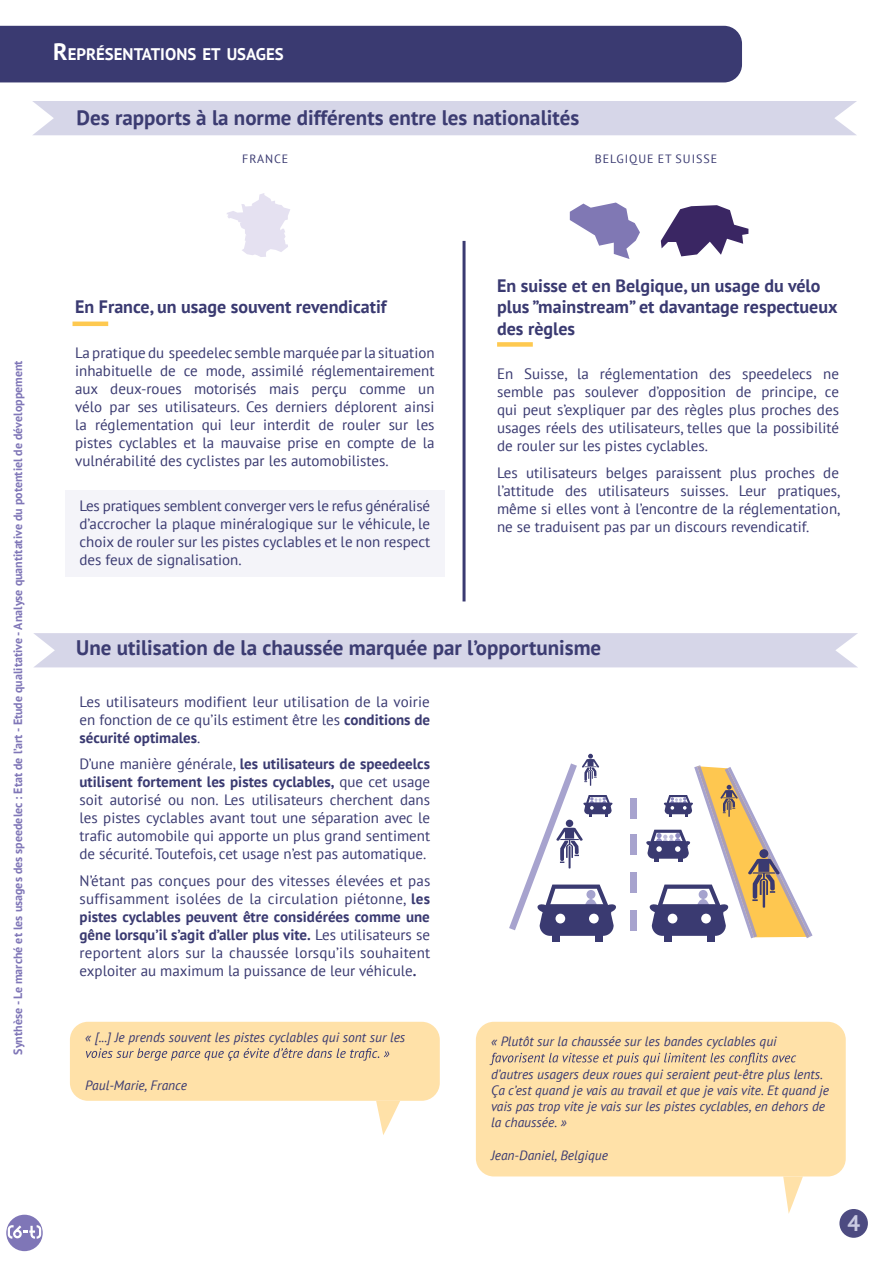
<style>
.page{position:relative;width:893px;height:1263px;background:#fff}
.page>*{position:absolute;margin:0;border:0;box-sizing:border-box;transform-origin:0 0}
.t1{font:700 22.5px "PT Sans";color:#cbcbe3}
.t2{font:700 21px "PT Sans";color:#3c3c72}
.tx{font:700 18px/21.6px "PT Sans";color:#3a3a71}
.t3{font:700 16.8px "PT Sans";color:#fff}
.tx-2{font:15px/18px "PT Sans";color:#3a3a71;text-align:justify}
.t4{font:italic 13.5px/16.2px "PT Sans";color:#3a3a71}
.t5{font:700 12px "PT Sans";color:#7f76b7}
.tx-3{font:12px "PT Sans";letter-spacing:.08em;color:#3a3a71}
.s1{font-size:24px}
.s2{font-weight:700}
</style>
<div class="page">
<div style="left:839px;top:1209px;width:29px;height:29px;background:#4d4b81;border-radius:50%"></div>
<div style="left:6px;top:1215px;width:37px;height:36px;background:#7f76b7;border-radius:50%"></div>
<svg style="left:8px;top:1225px;width:33px;height:14px"></svg>
<div style="left:34px;top:633px;width:824px;height:34px;background:#d6d6e8"></div>
<div style="left:32px;top:101px;width:825px;height:34px;background:#d6d6e8"></div>
<div style="left:0;top:26px;width:742px;height:56px;background:#3a3a71"></div>
<hr style="left:463px;top:241px;width:3px;height:360px;background:#3a3a71">
<div style="left:66px;top:490px;width:379px;height:87px;background:#f4f4f9"></div>
<svg style="left:570px;top:203px;width:70px;height:56px"></svg>
<svg style="left:661px;top:205px;width:87px;height:51px"></svg>
<svg style="left:227px;top:193px;width:63px;height:64px"></svg>
<svg style="left:376px;top:1101px;width:24px;height:34px"></svg>
<div style="left:70px;top:1022px;width:370px;height:79px;background:#ffe1a8;border-radius:18px"></div>
<svg style="left:86px;top:1048px;width:303px;height:13px"></svg>
<hr style="left:73px;top:322px;width:35px;height:4px;background:#fec950">
<div style="left:497px;top:342px;width:36px;height:5px;background:#fec950"></div>
<svg style="left:783px;top:1176px;width:20px;height:38px"></svg>
<div style="left:476px;top:1022px;width:370px;height:154px;background:#ffe1a8;border-radius:18px"></div>
<svg style="left:489px;top:1053px;width:307px;height:12px"></svg>
<div style="left:551px;top:924px;width:8px;height:18px;background:#3a3a71"></div>
<div style="left:595px;top:924px;width:8px;height:18px;background:#3a3a71"></div>
<div style="left:664px;top:924px;width:8px;height:18px;background:#3a3a71"></div>
<div style="left:707px;top:924px;width:8px;height:18px;background:#3a3a71"></div>
<div style="left:630px;top:872px;width:6px;height:20px;background:#a7a3ce"></div>
<div style="left:630px;top:835px;width:6px;height:20px;background:#a7a3ce"></div>
<div style="left:630px;top:798px;width:6px;height:21px;background:#a7a3ce"></div>
<div style="left:630px;top:910px;width:6px;height:20px;background:#a7a3ce"></div>
<svg style="left:646px;top:765px;width:166px;height:173px"></svg>
<svg style="left:509px;top:754px;width:107px;height:182px"></svg>
<p class="t3" style="left:53px;top:43px;width:25px"><span class="s1">R</span>EPRÉSENTATIONS</p>
<p class="t3" style="left:202px;top:43px;width:73px">ETUSAGES</p>
<p class="t2" style="left:77px;top:104px;width:504px">Des rapports à la norme différents entre les nationalités</p>
<p class="tx-3" style="left:242px;top:151px;width:48px">FRANCE</p>
<p class="tx-3" style="left:595px;top:151px;width:124px">BELGIQUE ET SUISSE</p>
<p class="t5" style="left:10px;top:1054px;width:696px;rotate:-90deg">Synthèse - Le marché et les usages des speedelec : Etat de l’art - Etude qualitative - Analyse quantitative du potentiel de développement</p>
<p class="tx" style="left:75px;top:296px;width:313px">En France, un usage souvent revendicatif</p>
<p class="tx-2" style="left:75px;top:343px;width:361px">La pratique du speedelec semble marquée par la situation inhabituelle de ce mode, assimilé réglementairement aux deux-roues motorisés mais perçu comme un vélo par ses utilisateurs. Ces derniers déplorent ainsi la réglementation qui leur interdit de rouler sur les pistes cyclables et la mauvaise prise en compte de la vulnérabilité des cyclistes par les automobilistes.</p>
<p class="tx-2" style="left:80px;top:496px;width:352px">Les pratiques semblent converger vers le refus généralisé d’accrocher la plaque minéralogique sur le véhicule, le choix de rouler sur les pistes cyclables et le non respect des feux de signalisation.</p>
<p class="tx" style="left:497px;top:274px;width:342px">En suisse et en Belgique, un usage du vélo plus ”mainstream” et davantage respectueux des règles</p>
<p class="tx-2" style="left:497px;top:365px;width:343px">En Suisse, la réglementation des speedelecs ne semble pas soulever d’opposition de principe, ce qui peut s’expliquer par des règles plus proches des usages réels des utilisateurs, telles que la possibilité de rouler sur les pistes cyclables.</p>
<p class="tx-2" style="left:497px;top:463px;width:345px">Les utilisateurs belges paraissent plus proches de l’attitude des utilisateurs suisses. Leur pratiques, même si elles vont à l’encontre de la réglementation, ne se traduisent pas par un discours revendicatif.</p>
<p class="t2" style="left:76px;top:634px;width:526px">Une utilisation de la chaussée marquée par l’opportunisme</p>
<p class="tx-2" style="left:80px;top:692px;width:352px">Les utilisateurs modifient leur utilisation de la voirie en fonction de ce qu’ils estiment être les <span class="s2">conditions de sécurité optimales</span>.</p>
<p class="tx-2" style="left:80px;top:755px;width:352px">D’une manière générale, <span class="s2">les utilisateurs de speedeelcs utilisent fortement les pistes cyclables,</span> que cet usage soit autorisé ou non. Les utilisateurs cherchent dans les pistes cyclables avant tout une séparation avec le trafic automobile qui apporte un plus grand sentiment de sécurité. Toutefois, cet usage n’est pas automatique.</p>
<p class="tx-2" style="left:80px;top:871px;width:352px">N’étant pas conçues pour des vitesses élevées et pas suffisamment isolées de la circulation piétonne, <span class="s2">les pistes cyclables peuvent être considérées comme une gêne lorsqu’il s’agit d’aller plus vite.</span> Les utilisateurs se reportent alors sur la chaussée lorsqu’ils souhaitent exploiter au maximum la puissance de leur véhicule<span class="s2">.</span></p>
<p class="t4" style="left:85px;top:1028px;width:322px">« [...] Je prends souvent les pistes cyclables qui sont sur les</p>
<p class="t4" style="left:85px;top:1077px;width:104px">Paul-Marie, France</p>
<p class="t4" style="left:491px;top:1033px;width:287px">« Plutôt sur la chaussée sur les bandes cyclables qui</p>
<p class="t4" style="left:491px;top:1065px;width:340px">d’autres usagers deux roues qui seraient peut-être plus lents.<br>Ça c’est quand je vais au travail et que je vais vite. Et quand je vais pas trop vite je vais sur les pistes cyclables, en dehors de la chaussée. »</p>
<p class="t4" style="left:491px;top:1146px;width:119px">Jean-Daniel, Belgique</p>
<h1 class="t1" style="left:847px;top:1208px;width:14px">4</h1>
</div>
